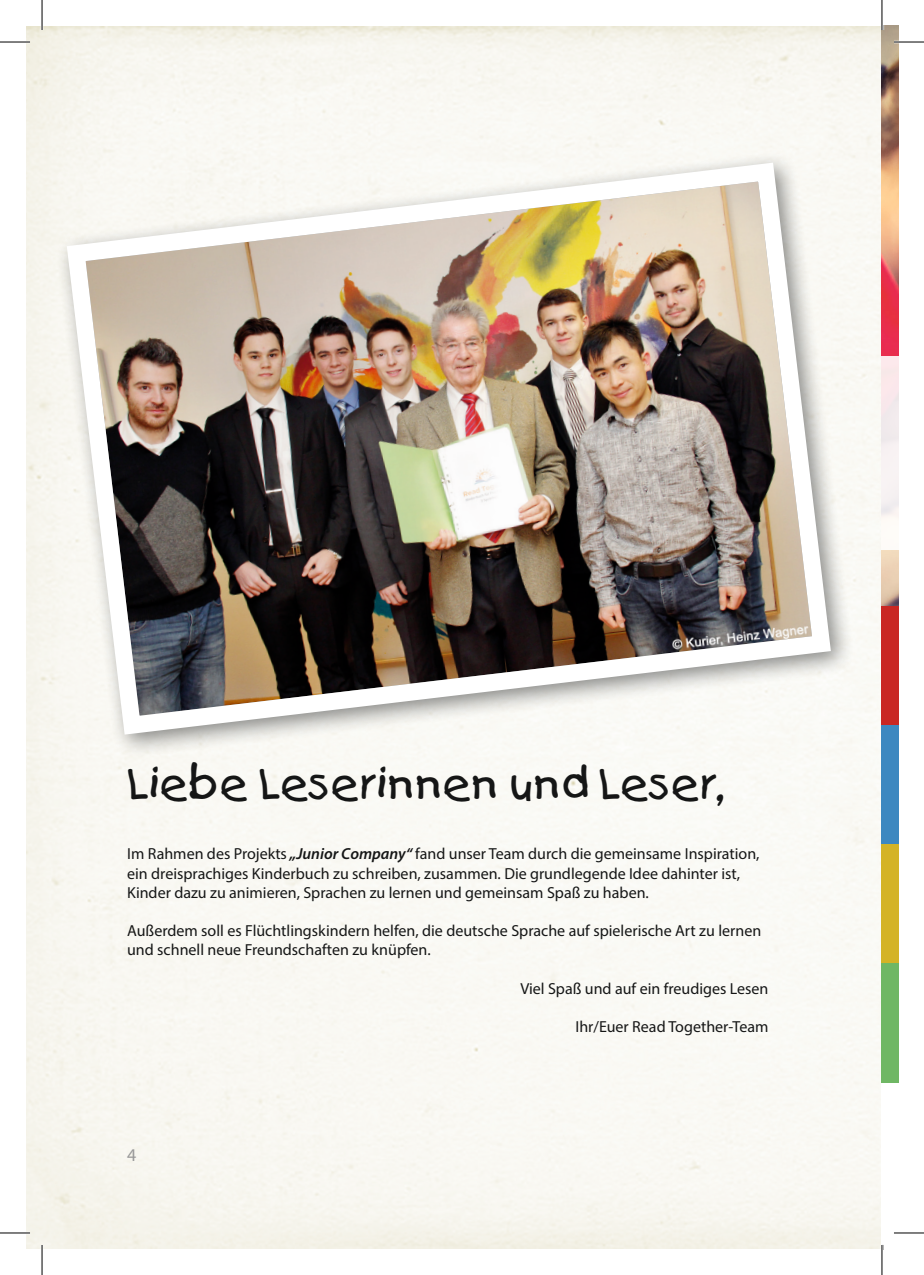
<style>
.page{position:relative;width:924px;height:1275px;background:#fff}
.page>*{position:absolute;margin:0;border:0;box-sizing:border-box;transform-origin:0 0}
.t1{font:42px "Kids";letter-spacing:.01em;color:#151616}
.t2{font:18px "Myriad Pro";color:#999}
.t3{font:16px/19.2px "Myriad Pro";color:#151616}
.s1{font-weight:600;font-style:italic}
</style>
<div class="page">
<img style="left:881px;top:25px;width:17px;height:581px">
<div style="left:881px;top:606px;width:17px;height:119px;background:#c92723"></div>
<div style="left:881px;top:725px;width:17px;height:119px;background:#3d88c0"></div>
<div style="left:881px;top:844px;width:17px;height:119px;background:#d4b326"></div>
<div style="left:881px;top:963px;width:17px;height:119px;background:#6fb764"></div>
<div style="left:881px;top:356px;width:17px;height:193px;background:linear-gradient(to bottom,#f6e4e9,#f9f9f7)"></div>
<div style="left:55px;top:151px;width:799px;height:607px;background:#f9f9f4"></div>
<img style="left:60px;top:158px;width:779px;height:586px">
<hr style="left:893px;top:41px;width:30px;height:2px;background:#fff">
<hr style="left:0;top:42px;width:30px;height:1px;background:#000">
<hr style="left:893px;top:42px;width:30px;height:1px;background:#000">
<hr style="left:0;top:1232px;width:30px;height:1px;background:#000">
<hr style="left:893px;top:1232px;width:30px;height:1px;background:#000">
<hr style="left:42px;top:0;width:1px;height:30px;background:#000">
<hr style="left:42px;top:1245px;width:1px;height:30px;background:#000">
<hr style="left:881px;top:0;width:1px;height:30px;background:#000">
<hr style="left:881px;top:1245px;width:1px;height:30px;background:#000">
<h1 class="t1" style="left:127px;top:757px;width:599px">Liebe Leserinnen und Leser,</h1>
<p class="t3" style="left:127px;top:844px;width:633px">Im Rahmen des Projekts <span class="s1">„Junior Company“</span> fand unser Team durch die gemeinsame Inspiration, ein dreisprachiges Kinderbuch zu schreiben, zusammen. Die grundlegende Idee dahinter ist,<br>Kinder dazu zu animieren, Sprachen zu lernen und gemeinsam Spaß zu haben.</p>
<p class="t3" style="left:127px;top:921px;width:635px">Außerdem soll es Flüchtlingskindern helfen, die deutsche Sprache auf spielerische Art zu lernen und schnell neue Freundschaften zu knüpfen.</p>
<p class="t3" style="left:520px;top:978px;width:249px">Viel Spaß und auf ein freudiges Lesen</p>
<p class="t3" style="left:575px;top:1017px;width:194px">Ihr/Euer Read Together-Team</p>
<p class="t2" style="left:127px;top:1144px;width:11px">4</p>
</div>
